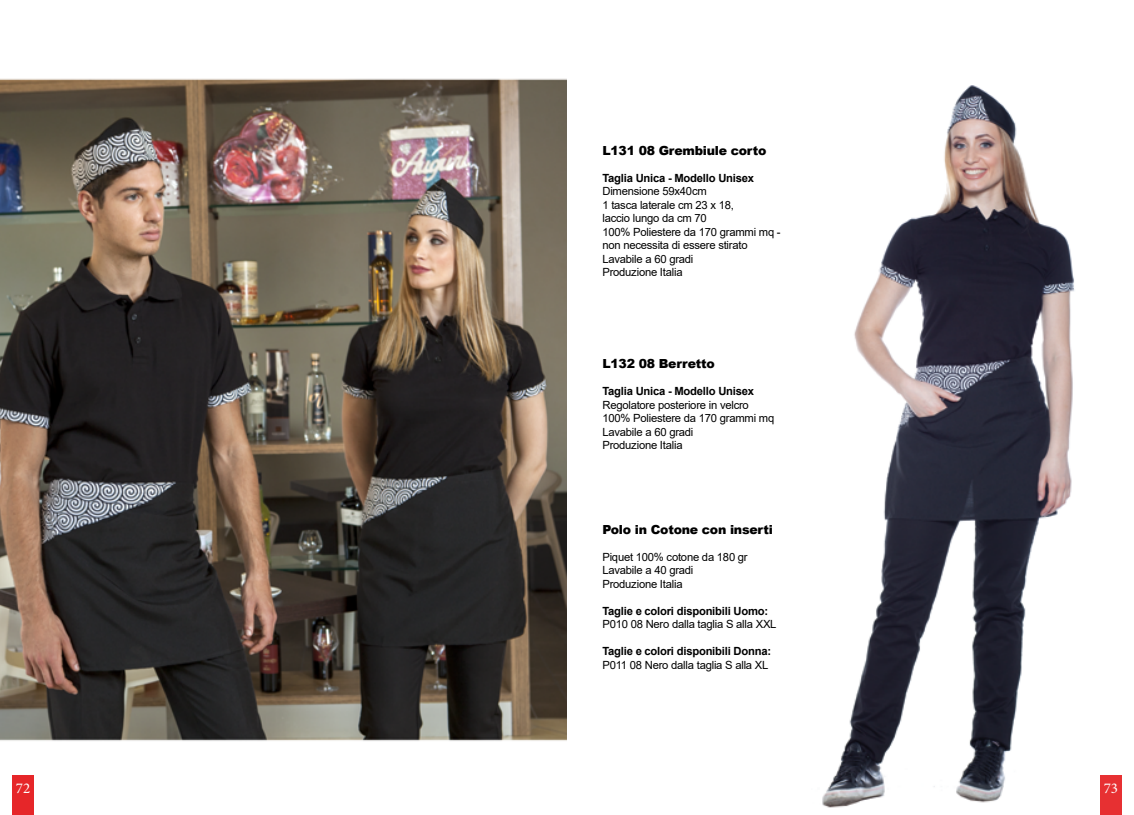
<style>
.page{position:relative;width:1134px;height:815px;background:#fff}
.page>*{position:absolute;margin:0;border:0;box-sizing:border-box;transform-origin:0 0}
.t1{font:15px "Minion Pro";color:#fff}
.t2{font:900 12.5px "Arial";letter-spacing:-.02em;color:#000}
.t3{font:11.25px/13.5px "Arial";letter-spacing:-.02em;color:#000}
.t4{font:700 11.25px "Arial";letter-spacing:-.02em;color:#000}
</style>
<div class="page">
<img style="left:0;top:78px;width:567px;height:663px">
<img style="left:822px;top:85px;width:253px;height:723px">
<div style="left:1100px;top:775px;width:21px;height:40px;background:#e73032"></div>
<div style="left:12px;top:775px;width:22px;height:40px;background:#e62629"></div>
<p class="t2" style="left:602px;top:141px;width:166px">L131 08 Grembiule corto</p>
<p class="t4" style="left:602px;top:170px;width:153px">Taglia Unica - Modello Unisex</p>
<p class="t3" style="left:602px;top:184px;width:180px">Dimensione 59x40cm<br>1 tasca laterale cm 23 x 18,<br>laccio lungo da cm 70<br>100% Poliestere da 170 grammi mq - non necessita di essere stirato<br>Lavabile a 60 gradi<br>Produzione Italia</p>
<p class="t2" style="left:602px;top:355px;width:114px">L132 08 Berretto</p>
<p class="t4" style="left:602px;top:383px;width:153px">Taglia Unica - Modello Unisex</p>
<p class="t3" style="left:602px;top:398px;width:173px">Regolatore posteriore in velcro<br>100% Poliestere da 170 grammi mq<br>Lavabile a 60 gradi<br>Produzione Italia</p>
<p class="t2" style="left:602px;top:520px;width:172px">Polo in Cotone con inserti</p>
<p class="t3" style="left:602px;top:550px;width:147px">Piquet 100% cotone da 180 gr<br>Lavabile a 40 gradi<br>Produzione Italia</p>
<p class="t4" style="left:602px;top:603px;width:167px">Taglie e colori disponibili Uomo:</p>
<p class="t3" style="left:602px;top:618px;width:176px">P010 08 Nero dalla taglia S alla XXL</p>
<p class="t4" style="left:602px;top:644px;width:170px">Taglie e colori disponibili Donna:</p>
<p class="t3" style="left:602px;top:658px;width:167px">P011 08 Nero dalla taglia S alla XL</p>
<h1 class="t1" style="left:16px;top:778px;width:16px">72</h1>
<h1 class="t1" style="left:1104px;top:778px;width:16px">73</h1>
</div>
